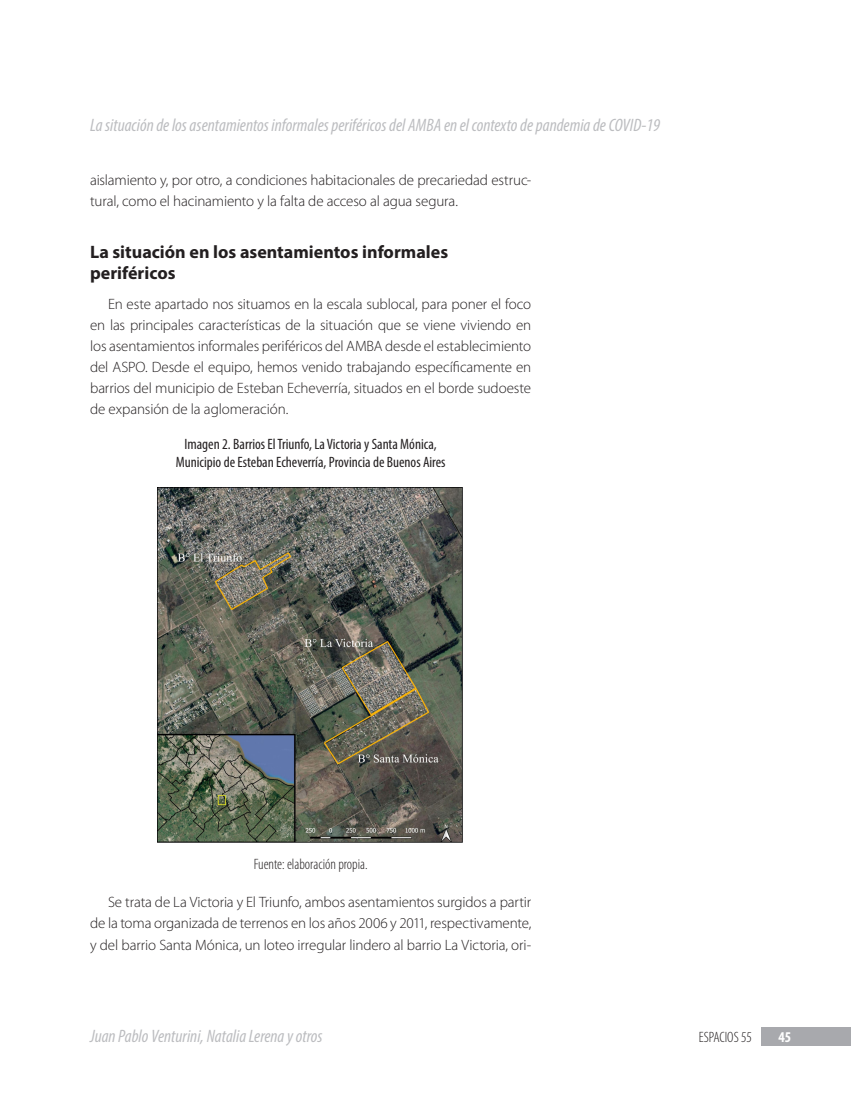
<style>
.page{position:relative;width:851px;height:1098px;background:#fff}
.page>*{position:absolute;margin:0;border:0;box-sizing:border-box;transform-origin:0 0}
.t1{font:italic condensed 18px "Myriad Pro";color:#bcbdc0}
.Subtítulo_nivel_1{font:700 18px/21px "Myriad Pro";color:#231f20}
.Texto_central{font:300 15px/21px "Myriad Pro";letter-spacing:-.01em;color:#231f20;text-align:justify}
.Foto_-_Título{font:condensed 15px/18px "Myriad Pro";color:#231f20;text-align:center}
.Foto_-_Epígrafe{font:300 condensed 15px "Myriad Pro";color:#231f20}
.t2{font:700 condensed 15px "Myriad Pro";color:#fff}
</style>
<div class="page">
<div style="left:760px;top:1027px;width:90px;height:18px;background:#a8a9ad"></div>
<img style="left:158px;top:487px;width:305px;height:355px">
<p class="t1" style="left:90px;top:114px;width:571px">La situación de los asentamientos informales periféricos del AMBA en el contexto de pandemia de COVID-19</p>
<p class="Texto_central" style="left:90px;top:170px;width:442px">aislamiento y, por otro, a condiciones habitacionales de precariedad estruc&shy;tural, como el hacinamiento y la falta de acceso al agua segura.</p>
<p class="Subtítulo_nivel_1" style="left:90px;top:241px;width:359px">La situación en los asentamientos informales periféricos</p>
<p class="Texto_central" style="left:90px;top:294px;width:442px;text-indent:18px">En este apartado nos situamos en la escala sublocal, para poner el foco en las principales características de la situación que se viene viviendo en los asentamientos informales periféricos del AMBA desde el establecimiento del ASPO. Desde el equipo, hemos venido trabajando específicamente en barrios del municipio de Esteban Echeverría, situados en el borde sudoeste de expansión de la aglomeración.</p>
<p class="Foto_-_Título" style="left:176px;top:435px;width:271px">Imagen 2. Barrios El Triunfo, La Victoria y Santa Mónica,<br>Municipio de Esteban Echeverría, Provincia de Buenos Aires</p>
<p class="Foto_-_Epígrafe" style="left:254px;top:856px;width:115px">Fuente: elaboración propia.</p>
<p class="Texto_central" style="left:90px;top:891px;width:442px;text-indent:18px">Se trata de La Victoria y El Triunfo, ambos asentamientos surgidos a partir de la toma organizada de terrenos en los años 2006 y 2011, respectivamente, y del barrio Santa Mónica, un loteo irregular lindero al barrio La Victoria, ori-</p>
<p class="t1" style="left:90px;top:1024px;width:234px">Juan Pablo Venturini, Natalia Lerena y otros</p>
<p class="Foto_-_Epígrafe" style="left:698px;top:1028px;width:54px">ESPACIOS 55</p>
<p class="t2" style="left:778px;top:1027px;width:14px">45</p>
</div>
